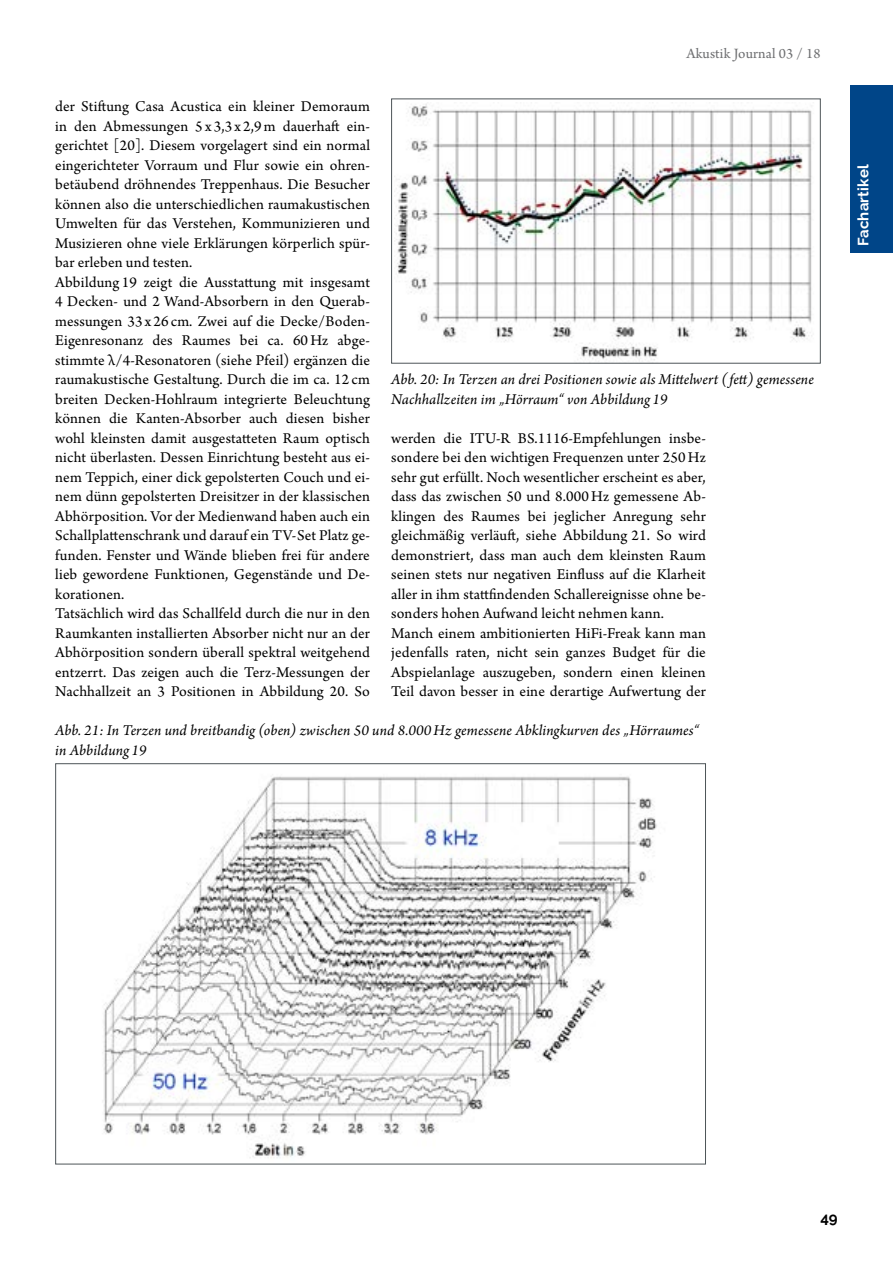
<style>
.page{position:relative;width:893px;height:1263px;background:#fff}
.page>*{position:absolute;margin:0;border:0;box-sizing:border-box;transform-origin:0 0}
.t1{font:15.75px/19.5px "Arno Pro";letter-spacing:.01em;color:#000}
.t2{font:italic 15.75px/19.5px "Arno Pro";letter-spacing:.005em;color:#000}
.t3{font:15px "Arno Pro";letter-spacing:.01em;color:#6d6e70}
.t4{font:700 15px "Raleway";letter-spacing:.01em;color:#fff}
.t5{font:700 15px "Raleway";color:#000}
</style>
<div class="page">
<div style="left:850px;top:85px;width:43px;height:168px;background:#004588"></div>
<img style="left:394px;top:103px;width:418px;height:259px">
<div style="left:391px;top:99px;width:430px;height:265px;border:1px solid #4d5458"></div>
<img style="left:102px;top:776px;width:555px;height:382px">
<p class="t1" style="left:55px;top:98px;width:316px">der Stiftung Casa Acustica ein kleiner Demoraum in den Abmessungen 5 x 3,3 x 2,9m dauerhaft ein&shy;gerichtet [20]. Diesem vorgelagert sind ein normal eingerichteter Vorraum und Flur sowie ein ohren&shy;betäubend dröhnendes Treppenhaus. Die Besucher können also die unterschiedlichen raumakustischen Umwelten für das Verstehen, Kommunizieren und Musizieren ohne viele Erklärungen körperlich spür&shy;bar erleben und testen.<br>Abbildung 19 zeigt die Ausstattung mit insgesamt 4 Decken- und 2 Wand-Absorbern in den Querab&shy;messungen 33 x 26 cm. Zwei auf die Decke/Boden-Eigenresonanz des Raumes bei ca. 60Hz abge&shy;stimmte λ/4-Resonatoren (siehe Pfeil) ergänzen die raumakustische Gestaltung. Durch die im ca. 12 cm breiten Decken-Hohlraum integrierte Beleuchtung können die Kanten-Absorber auch diesen bisher wohl kleinsten damit ausgestatteten Raum optisch nicht überlasten. Dessen Einrichtung besteht aus ei&shy;nem Teppich, einer dick gepolsterten Couch und ei&shy;nem dünn gepolsterten Dreisitzer in der klassischen Abhörposition. Vor der Medienwand haben auch ein Schallplattenschrank und darauf ein TV-Set Platz ge&shy;funden. Fenster und Wände blieben frei für andere lieb gewordene Funktionen, Gegenstände und De&shy;korationen.<br>Tatsächlich wird das Schallfeld durch die nur in den Raumkanten installierten Absorber nicht nur an der Abhörposition sondern überall spektral weitgehend entzerrt. Das zeigen auch die Terz-Messungen der Nachhallzeit an 3 Positionen in Abbildung 20. So</p>
<p class="t3" style="left:686px;top:45px;width:136px">Akustik Journal 03 / 18</p>
<p class="t2" style="left:391px;top:371px;width:424px">Abb. 20: In Terzen an drei Positionen sowie als Mittelwert (fett) gemessene<br>Nachhallzeiten im „Hörraum“ von Abbildung 19</p>
<p class="t1" style="left:391px;top:429px;width:316px">werden die ITU-R BS.1116-Empfehlungen insbe&shy;sondere bei den wichtigen Frequenzen unter 250Hz sehr gut erfüllt. Noch wesentlicher erscheint es aber, dass das zwischen 50 und 8.000Hz gemessene Ab&shy;klingen des Raumes bei jeglicher Anregung sehr gleichmäßig verläuft, siehe Abbildung 21. So wird demonstriert, dass man auch dem kleinsten Raum seinen stets nur negativen Einfluss auf die Klarheit aller in ihm stattfindenden Schallereignisse ohne be&shy;sonders hohen Aufwand leicht nehmen kann.<br>Manch einem ambitionierten HiFi-Freak kann man jedenfalls raten, nicht sein ganzes Budget für die Abspielanlage auszugeben, sondern einen kleinen Teil davon besser in eine derartige Aufwertung der</p>
<p class="t2" style="left:55px;top:722px;width:645px">Abb. 21: In Terzen und breitbandig (oben) zwischen 50 und 8.000 Hz gemessene Abklingkurven des „Hörraumes“ in Abbildung 19</p>
<p class="t4" style="left:855px;top:246px;width:83px;rotate:-90deg">Fachartikel</p>
<p class="t5" style="left:820px;top:1209px;width:19px">49</p>
</div>
